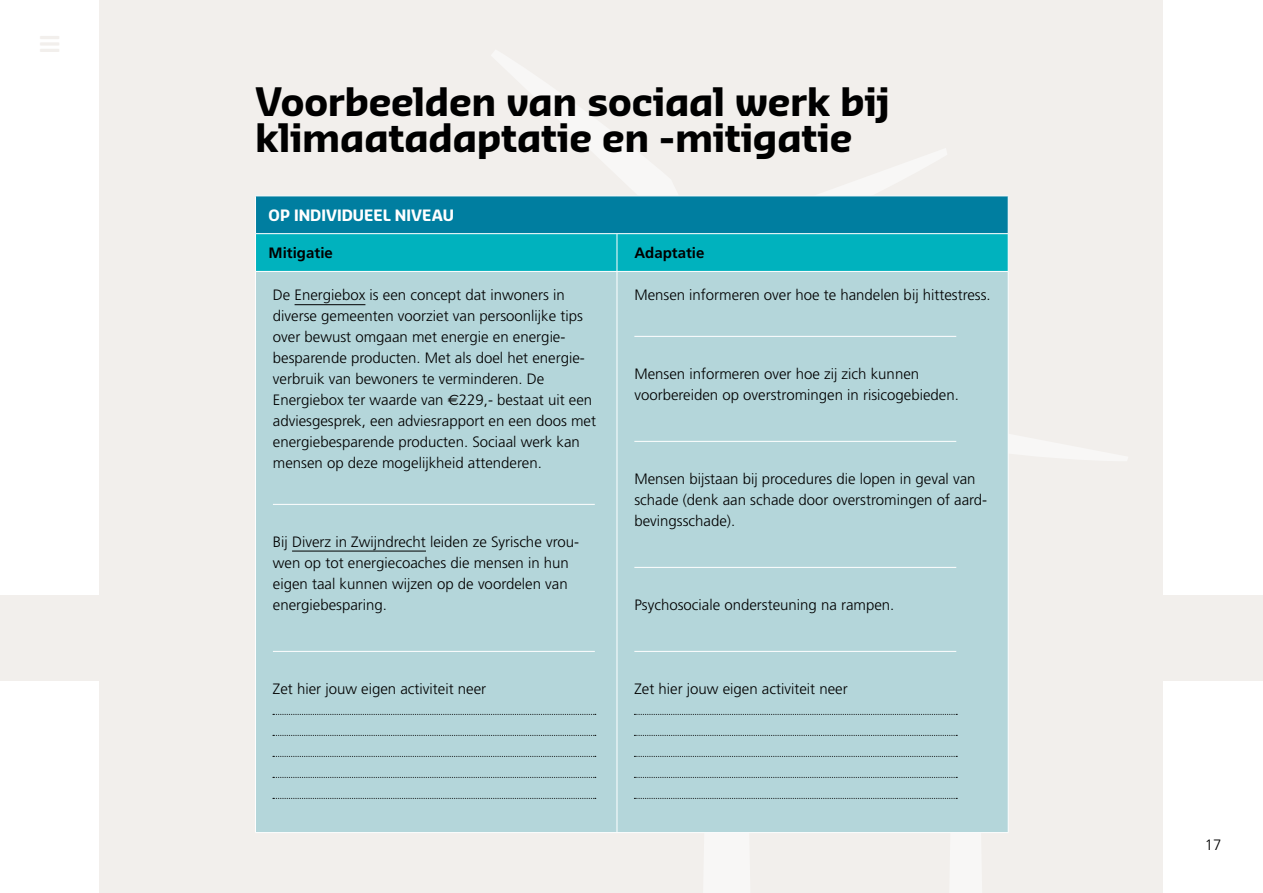
<style>
.page{position:relative;width:1263px;height:893px;background:#fff}
.page>*{position:absolute;margin:0;border:0;box-sizing:border-box;transform-origin:0 0}
.hfdkop{font:700 37.5px/36px "Sansa Pro";letter-spacing:-.005em;color:#000}
.tabel_brood{font:300 15px/21px "Frutiger";color:#000}
.brood{font:300 15px/21px "Frutiger";color:#000}
.t1{font:700 15px "Sansa Pro";color:#fff}
.t2{font:700 15px "Frutiger";color:#000}
.s1{font-family:"Euro Sans";font-weight:400}
</style>
<div class="page">
<div style="left:100px;top:0;width:1063px;height:893px;background:#f2efec"></div>
<div style="left:0;top:595px;width:1263px;height:85px;background:#f2efec"></div>
<svg style="left:255px;top:195px;width:754px;height:639px;background:#a0ced5"></svg>
<p class="hfdkop" style="left:255px;top:83px;width:636px">Voorbeelden van sociaal werk bij klimaatadaptatie en -mitigatie</p>
<p class="t1" style="left:269px;top:205px;width:187px">OP INDIVIDUEEL NIVEAU</p>
<p class="t2" style="left:269px;top:244px;width:66px">Mitigatie</p>
<p class="t2" style="left:634px;top:244px;width:72px">Adaptatie</p>
<p class="tabel_brood" style="left:273px;top:284px;width:325px">De Energiebox is een concept dat inwoners in diverse gemeenten voorziet van persoonlijke tips over bewust omgaan met energie en energie&shy;besparende producten. Met als doel het energie&shy;verbruik van bewoners te verminderen. De Energiebox ter waarde van <span class="s1">€</span>229,- bestaat uit een adviesgesprek, een adviesrapport en een doos met energiebesparende producten. Sociaal werk kan mensen op deze mogelijkheid attenderen.</p>
<p class="tabel_brood" style="left:634px;top:284px;width:358px">Mensen informeren over hoe te handelen bij hittestress.</p>
<p class="tabel_brood" style="left:634px;top:363px;width:326px">Mensen informeren over hoe zij zich kunnen voorbereiden op overstromingen in risicogebieden.</p>
<p class="tabel_brood" style="left:634px;top:468px;width:354px">Mensen bijstaan bij procedures die lopen in geval van schade (denk aan schade door overstromingen of aard&shy;bevingsschade).</p>
<p class="brood" style="left:273px;top:531px;width:308px">Bij Diverz in Zwijndrecht leiden ze Syrische vrou&shy;wen op tot energiecoaches die mensen in hun eigen taal kunnen wijzen op de voordelen van energiebesparing.</p>
<p class="brood" style="left:273px;top:678px;width:215px">Zet hier jouw eigen activiteit neer</p>
<p class="tabel_brood" style="left:634px;top:594px;width:262px">Psychosociale ondersteuning na rampen.</p>
<p class="tabel_brood" style="left:634px;top:678px;width:215px">Zet hier jouw eigen activiteit neer</p>
<p class="tabel_brood" style="left:1205px;top:835px;width:18px">17</p>
</div>
